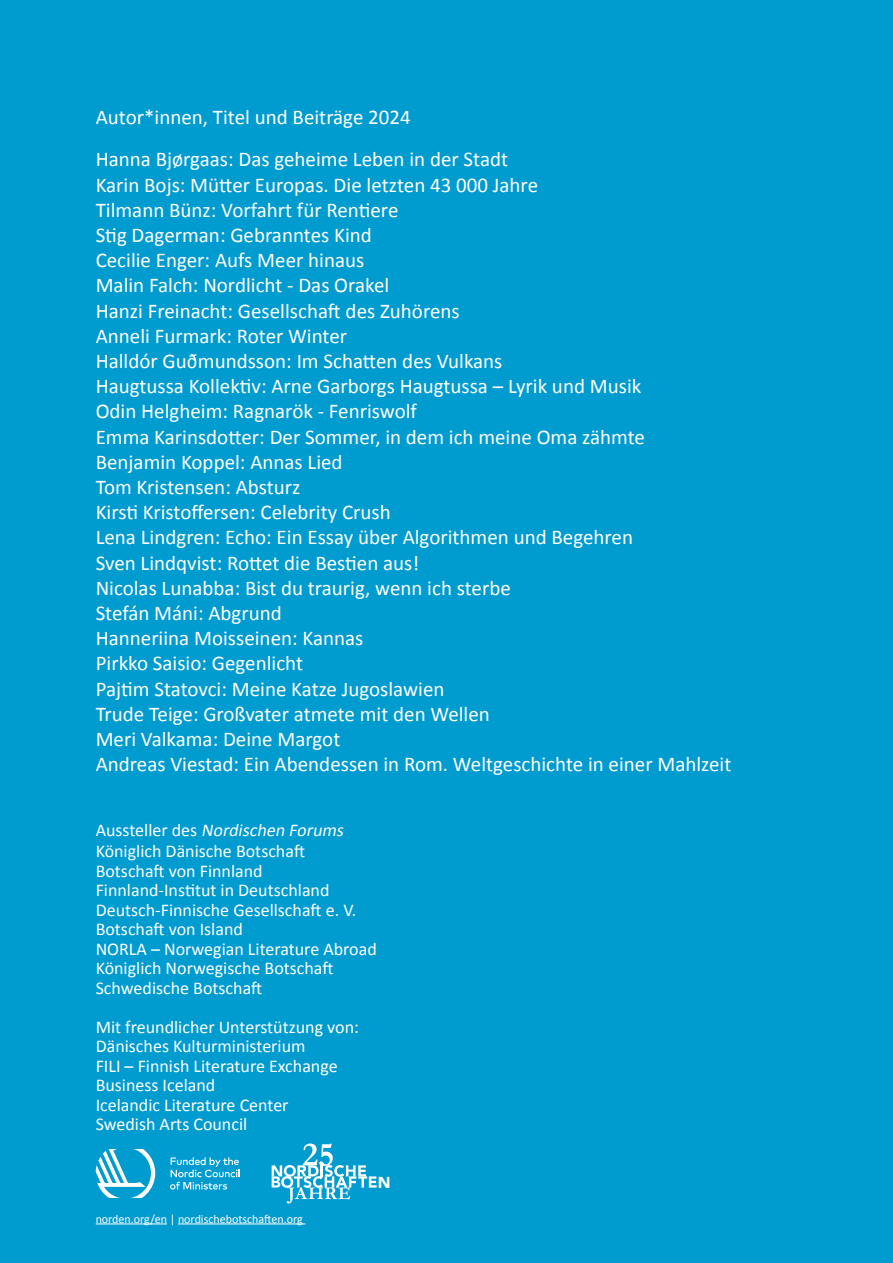
<style>
.page{position:relative;width:893px;height:1263px;background:#009bcf}
.page>*{position:absolute;margin:0;border:0;box-sizing:border-box;transform-origin:0 0}
.t1{font:21px/25.2px "Calibri";color:#fff}
.t2{font:18px/19.6px "Calibri";color:#fff}
.t3{font:900 15.75px "Avenir LT Std";color:#fff}
.t4{font:12px "Calibri";color:#fff}
.s1{font-style:italic}
</style>
<div class="page">
<hr style="left:96px;top:1223px;width:71px;height:1px;background:#fff">
<hr style="left:178px;top:1223px;width:127px;height:1px;background:#fff">
<svg style="left:272px;top:1143px;width:105px;height:60px"></svg>
<svg style="left:96px;top:1149px;width:59px;height:48px"></svg>
<svg style="left:170px;top:1157px;width:70px;height:32px"></svg>
<p class="t1" style="left:96px;top:96px;width:414px;line-height:42.2px">Autor*innen, Titel und Beiträge 2024<br>Hanna Bjørgaas: Das geheime Leben in der Stadt</p>
<p class="t1" style="left:96px;top:172px;width:637px">Karin Bojs: Mütter Europas. Die letzten 43 000 Jahre<br>Tilmann Bünz: Vorfahrt für Rentiere<br>Stig Dagerman: Gebranntes Kind<br>Cecilie Enger: Aufs Meer hinaus<br>Malin Falch: Nordlicht - Das Orakel<br>Hanzi Freinacht: Gesellschaft des Zuhörens<br>Anneli Furmark: Roter Winter<br>Halldór Guðmundsson: Im Schatten des Vulkans<br>Haugtussa Kollektiv: Arne Garborgs Haugtussa – Lyrik und Musik<br>Odin Helgheim: Ragnarök - Fenriswolf<br>Emma Karinsdotter: Der Sommer, in dem ich meine Oma zähmte<br>Benjamin Koppel: Annas Lied<br>Tom Kristensen: Absturz<br>Kirsti Kristoffersen: Celebrity Crush<br>Lena Lindgren: Echo: Ein Essay über Algorithmen und Begehren<br>Sven Lindqvist: Rottet die Bestien aus!<br>Nicolas Lunabba: Bist du traurig, wenn ich sterbe<br>Stefán Máni: Abgrund<br>Hanneriina Moisseinen: Kannas<br>Pirkko Saisio: Gegenlicht<br>Pajtim Statovci: Meine Katze Jugoslawien<br>Trude Teige: Großvater atmete mit den Wellen<br>Meri Valkama: Deine Margot<br>Andreas Viestad: Ein Abendessen in Rom. Weltgeschichte in einer Mahlzeit</p>
<p class="t2" style="left:96px;top:821px;width:283px">A u s ste l l e r d e s <span class="s1">Nordischen Forums<br></span>Königlich Dänische Botschaft<br>Botschaft von Finnland<br>Finnland-Institut in Deutschland<br>Deutsch-Finnische Gesellschaft e. V.<br>Botschaft von Island<br>NORLA – Norwegian Literature Abroad<br>Königlich Norwegische Botschaft<br>Schwedische Botschaft</p>
<p class="t2" style="left:96px;top:1017px;width:265px">Mit freundlicher Unterstützung von:<br>Dänisches Kulturministerium<br>FILI – Finnish Literature Exchange<br>Business Iceland<br>Icelandic Literature Center<br>Swedish Arts Council</p>
<p class="t4" style="left:96px;top:1211px;width:209px">norden.org/en | nordischebotschaften.org</p>
<p class="t3" style="left:378px;top:1172px;width:14px">N</p>
</div>
